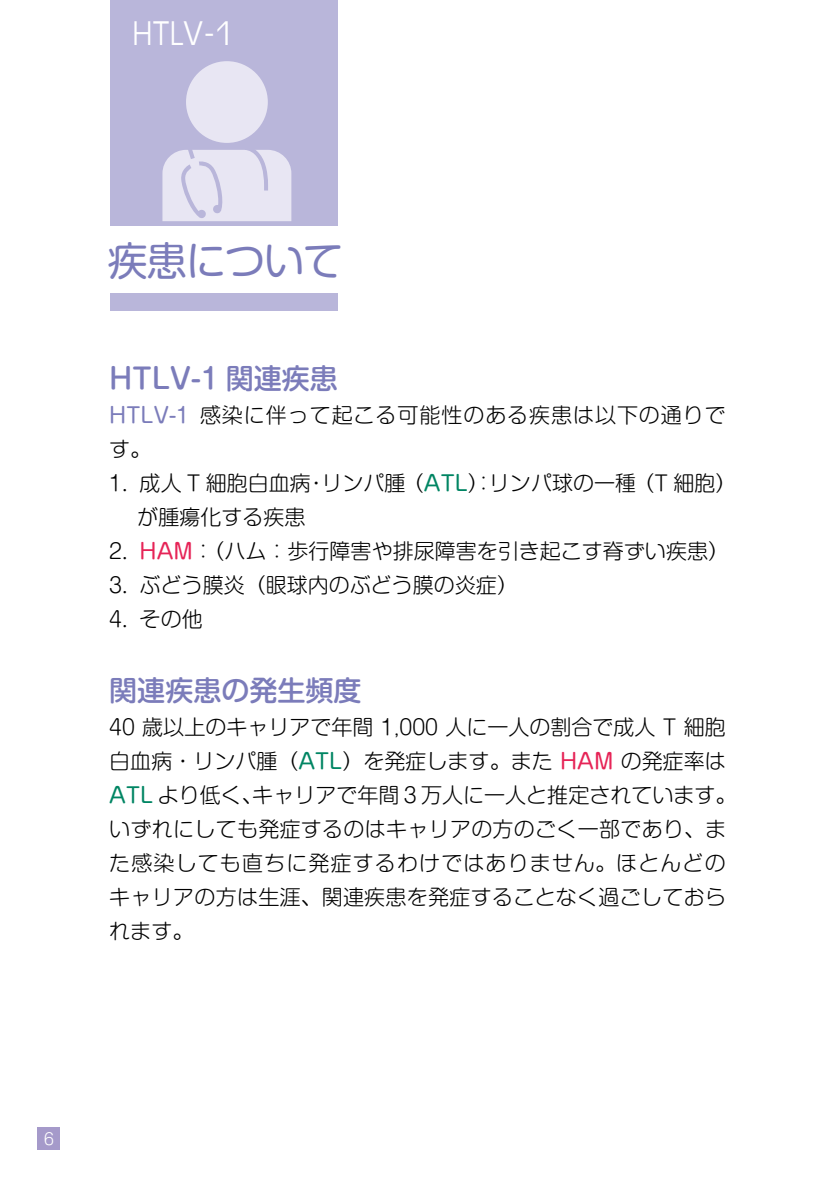
<style>
.page{position:relative;width:840px;height:1191px;background:#fff}
.page>*{position:absolute;margin:0;border:0;box-sizing:border-box;transform-origin:0 0}
.t1{font:40px "Shin M Go";letter-spacing:-.025em;color:#7b7cba}
.t2{font:300 32px "Antique Olive Std";color:#fff}
.t3{font:500 28px "Shin M Go";color:#7b7cba}
.t4{font:300 21px/34px "Shin M Go";color:#000}
.t5{font:300 16px "Shin M Go";color:#fff}
.s1{font-weight:400;color:#7b7cba}
.s2{font-weight:400;color:#008563}
.s3{font-weight:400;color:#e62457}
</style>
<div class="page">
<div style="left:111px;top:0;width:226px;height:225px;background:#b9b6da"></div>
<div style="left:111px;top:294px;width:226px;height:17px;background:#b9b6da"></div>
<div style="left:186px;top:61px;width:82px;height:82px;background:#e8e6f3;border-radius:50%"></div>
<svg style="left:162px;top:150px;width:129px;height:71px"></svg>
<div style="left:37px;top:1127px;width:23px;height:22px;background:#a59aca"></div>
<h2 class="t2" style="left:132px;top:15px;width:103px">HTLV-1</h2>
<h1 class="t1" style="left:108px;top:233px;width:236px">疾患について</h1>
<h3 class="t3" style="left:109px;top:359px;width:230px">HTLV-1 関連疾患</h3>
<p class="t4" style="left:109px;top:397px;width:628px"><span class="s1">HTLV-1</span> 感染に伴って起こる可能性のある疾患は以下の通りです。<br>1．成人 T 細胞白血病・リンパ腫（<span class="s2">ATL</span>）：リンパ球の一種（T 細胞）　 が腫瘍化する疾患<br>2．<span class="s3">HAM</span>：（ハム：歩行障害や排尿障害を引き起こす脊ずい疾患）<br>3．ぶどう膜炎（眼球内のぶどう膜の炎症）<br>4．その他</p>
<h3 class="t3" style="left:109px;top:671px;width:253px">関連疾患の発生頻度</h3>
<p class="t4" style="left:109px;top:709px;width:628px">40 歳以上のキャリアで年間 1,000 人に一人の割合で成人 T 細胞白血病・リンパ腫（<span class="s2">ATL</span>）を発症します。また <span class="s3">HAM</span> の発症率は<br><span class="s2">ATL</span> より低く、キャリアで年間 3 万人に一人と推定されています。いずれにしても発症するのはキャリアの方のごく一部であり、また感染しても直ちに発症するわけではありません。ほとんどのキャリアの方は生涯、関連疾患を発症することなく過ごしておられます。</p>
<p class="t5" style="left:44px;top:1127px;width:11px">6</p>
</div>
